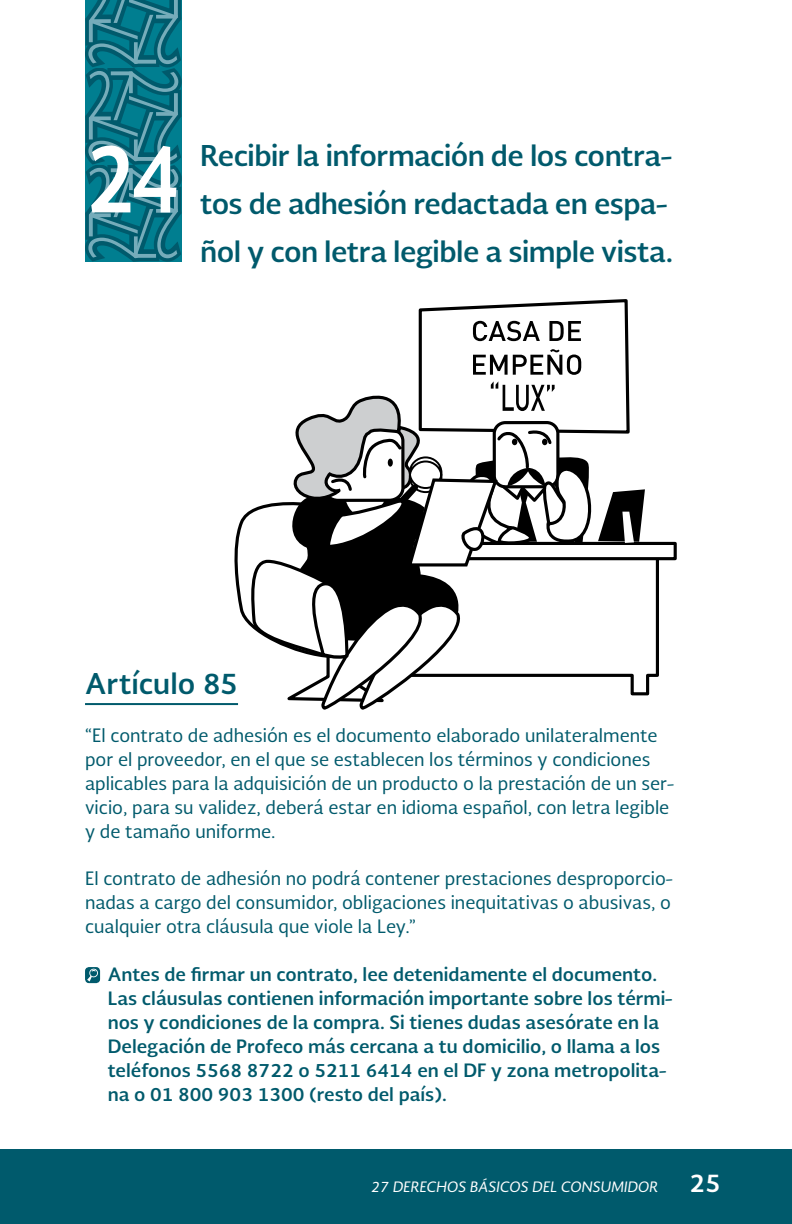
<style>
.page{position:relative;width:792px;height:1224px;background:#fff}
.page>*{position:absolute;margin:0;border:0;box-sizing:border-box;transform-origin:0 0}
.t1{font:700 91.8px "Soberana Sans";color:#fff;scale:.85 1}
.t2{font:700 28px/48px "Soberana Sans";letter-spacing:-.02em;color:#005a6c}
.t3{font:700 28px "Soberana Sans";color:#005a6c}
.t4{font:700 24px "Soberana Sans";color:#fff}
.t5{font:18px/24px "Soberana Sans";color:#005a6c}
.t6{font:700 18px/24px "Soberana Sans";color:#005a6c}
.t7{font:italic 14px "Soberana Sans";color:#fff}
</style>
<div class="page">
<div style="left:0;top:1150px;width:792px;height:74px;background:#005a6c"></div>
<div style="left:395px;top:542px;width:282px;height:18px;border:3px solid #000"></div>
<svg style="left:234px;top:299px;width:423px;height:411px"></svg>
<svg style="left:85px;top:0;width:97px;height:262px;background:#197788"></svg>
<hr style="left:85px;top:703px;width:153px;height:2px;background:#005a6c">
<div style="left:85px;top:967px;width:15px;height:16px;background:#005a6c;border-radius:4px"></div>
<svg style="left:87px;top:968px;width:11px;height:14px"></svg>
<h1 class="t1" style="left:85px;top:116px;width:114px">24</h1>
<h2 class="t2" style="left:200px;top:130px;width:475px">Recibir la información de los contra&shy;tos de adhesión redactada en espa&shy;ñol y con letra legible a simple vista.</h2>
<h2 class="t3" style="left:85px;top:664px;width:154px">Artículo 85</h2>
<p class="t5" style="left:85px;top:723px;width:591px">“El contrato de adhesión es el documento elaborado unilateralmente por el proveedor, en el que se establecen los términos y condiciones aplicables para la adquisición de un producto o la prestación de un ser&shy;vicio, para su validez, deberá estar en idioma español, con letra legible y de tamaño uniforme.</p>
<p class="t5" style="left:85px;top:866px;width:589px;text-align:justify">El contrato de adhesión no podrá contener prestaciones desproporcio&shy;nadas a cargo del consumidor, obligaciones inequitativas o abusivas, o cualquier otra cláusula que viole la Ley.”</p>
<p class="t6" style="left:108px;top:962px;width:566px">Antes de firmar un contrato, lee detenidamente el documento.<br>Las cláusulas contienen información importante sobre los térmi&shy;nos y condiciones de la compra. Si tienes dudas asesórate en la Delegación de Profeco más cercana a tu domicilio, o llama a los teléfonos 5568 8722 o 5211 6414 en el DF y zona metropolita&shy;na o 01 800 903 1300 (resto del país).</p>
<p class="t7" style="left:371px;top:1178px;width:289px">27 DERECHOS BÁSICOS DEL CONSUMIDOR</p>
<h3 class="t4" style="left:690px;top:1167px;width:33px">25</h3>
</div>
